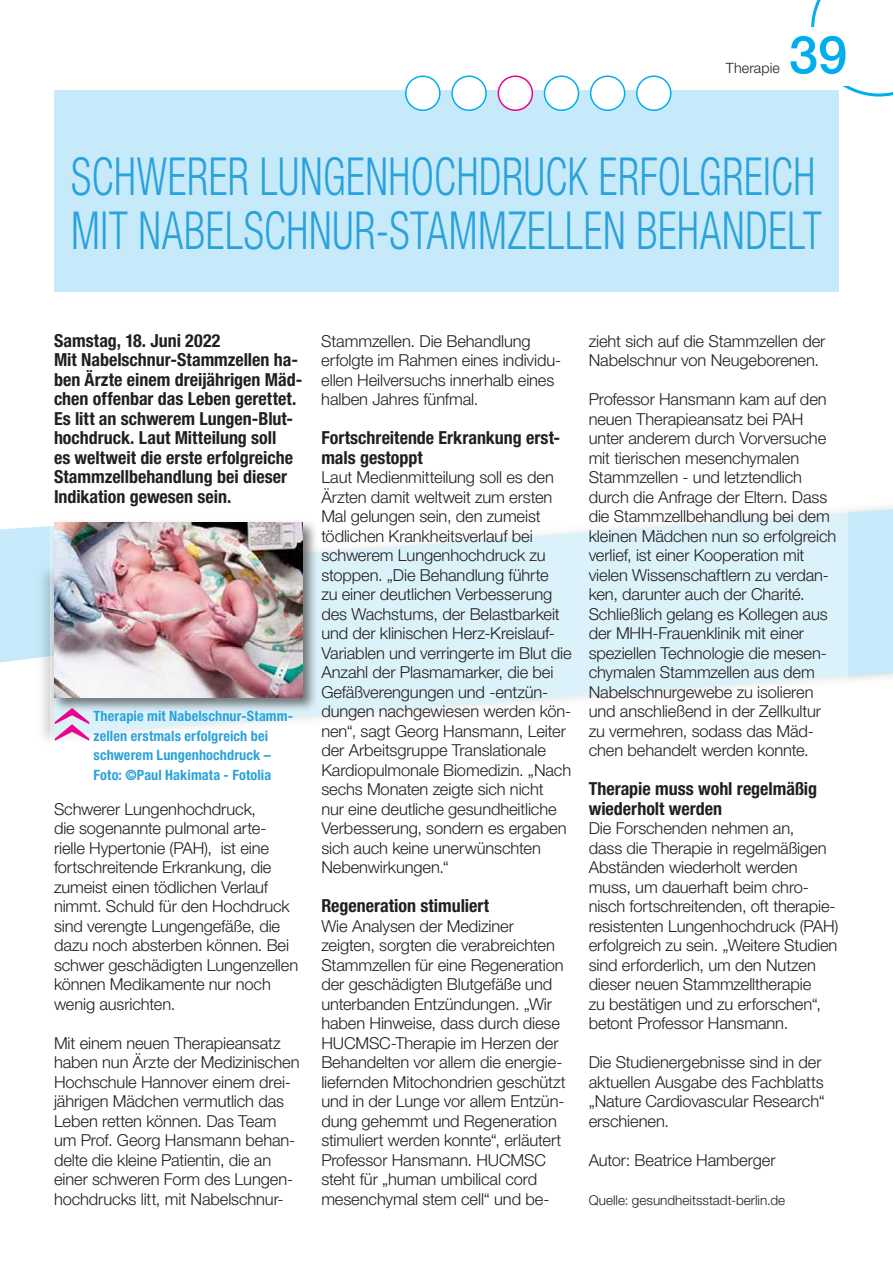
<style>
.page{position:relative;width:893px;height:1263px;background:#fff}
.page>*{position:absolute;margin:0;border:0;box-sizing:border-box;transform-origin:0 0}
.t1{font:75px "Times New Roman";color:#ed028c}
.t2{font:300 condensed 52.5px/54px "Helvetica Neue LT Pro";letter-spacing:.015em;color:#2aa2db;scale:.8 1}
.t3{font:500 52.5px "Helvetica Neue LT Pro";color:#00aeef}
.t4{font:700 condensed 18px/19.5px "Helvetica Neue LT Pro";color:#231f20}
.t5{font:300 16.5px/19.5px "Helvetica Neue LT Pro";letter-spacing:-.005em;color:#231f20}
.t6{font:700 condensed 14.25px/19.5px "Helvetica Neue LT Pro";letter-spacing:.01em;color:#2aa2db}
.t7{font:300 14.25px "Helvetica Neue LT Pro";letter-spacing:.01em;color:#231f20}
.t8{font:300 13.5px "Helvetica Neue LT Pro";color:#231f20}
</style>
<div class="page">
<div style="left:0;top:527px;width:37px;height:135px;background:#c6eafa"></div>
<div style="left:848px;top:509px;width:45px;height:171px;background:#c6eafa"></div>
<svg style="left:50px;top:512px;width:798px;height:226px;fill:#dcf2fb"></svg>
<div style="left:54px;top:90px;width:785px;height:202px;background:#c6eafa"></div>
<div style="left:406px;top:76px;width:34px;height:34px;background:#fff;border-radius:50%"></div>
<div style="left:405px;top:75px;width:36px;height:36px;border:2px solid #00aeef;border-radius:50%"></div>
<div style="left:452px;top:76px;width:34px;height:34px;background:#fff;border-radius:50%"></div>
<div style="left:451px;top:75px;width:36px;height:36px;border:2px solid #00aeef;border-radius:50%"></div>
<div style="left:498px;top:76px;width:34px;height:34px;background:#fff;border-radius:50%"></div>
<div style="left:498px;top:75px;width:35px;height:36px;border:2px solid #ed028c;border-radius:50%"></div>
<div style="left:544px;top:76px;width:34px;height:34px;background:#fff;border-radius:50%"></div>
<div style="left:544px;top:75px;width:35px;height:36px;border:2px solid #00aeef;border-radius:50%"></div>
<div style="left:591px;top:76px;width:34px;height:34px;background:#fff;border-radius:50%"></div>
<div style="left:590px;top:75px;width:35px;height:36px;border:2px solid #00aeef;border-radius:50%"></div>
<div style="left:637px;top:76px;width:34px;height:34px;background:#fff;border-radius:50%"></div>
<div style="left:636px;top:75px;width:36px;height:36px;border:2px solid #00aeef;border-radius:50%"></div>
<div style="left:51px;top:519px;width:267px;height:194px;background:#231f20;opacity:.6"></div>
<img style="left:54px;top:522px;width:249px;height:176px">
<svg style="left:811px;top:0;width:82px;height:97px"></svg>
<div style="left:793px;top:27px;width:74px;height:59px;background:#fff"></div>
<p class="t7" style="left:726px;top:59px;width:56px">Therapie</p>
<h2 class="t3" style="left:789px;top:23px;width:60px">39</h2>
<h2 class="t2" style="left:71px;top:149px;width:940px">SCHWERER LUNGENHOCHDRUCK ERFOLGREICH<br>MIT NABELSCHNUR-STAMMZELLEN BEHANDELT</h2>
<p class="t4" style="left:54px;top:330px;width:250px">Samstag, 18. Juni 2022<br>Mit Nabelschnur-Stammzellen ha&shy;ben Ärzte einem dreijährigen Mäd&shy;chen offenbar das Leben gerettet.<br>Es litt an schwerem Lungen-Blut&shy;hochdruck. Laut Mitteilung soll<br>es weltweit die erste erfolgreiche<br>Stammzellbehandlung bei dieser<br>Indikation gewesen sein.</p>
<h1 class="t1" style="left:11px;top:743px;width:39px;rotate:-90deg">»</h1>
<p class="t6" style="left:94px;top:706px;width:201px">Therapie mit Nabelschnur-Stamm&shy;zellen erstmals erfolgreich bei schwerem Lungenhochdruck –<br>Foto: ©Paul Hakimata - Fotolia</p>
<p class="t5" style="left:54px;top:799px;width:246px">Schwerer Lungenhochdruck,<br>die sogenannte pulmonal arte&shy;rielle Hypertonie (PAH), ist eine fortschreitende Erkrankung, die zumeist einen tödlichen Verlauf nimmt. Schuld für den Hochdruck sind verengte Lungengefäße, die dazu noch absterben können. Bei schwer geschädigten Lungenzellen können Medikamente nur noch wenig ausrichten.</p>
<p class="t5" style="left:54px;top:1033px;width:247px">Mit einem neuen Therapieansatz haben nun Ärzte der Medizinischen<br>Hochschule Hannover einem drei&shy;jährigen Mädchen vermutlich das<br>Leben retten können. Das Team um Prof. Georg Hansmann behan&shy;delte die kleine Patientin, die an einer schweren Form des Lungen&shy;hochdrucks litt, mit Nabelschnur-</p>
<p class="t5" style="left:321px;top:331px;width:241px">Stammzellen. Die Behandlung erfolgte im Rahmen eines individu&shy;ellen Heilversuchs innerhalb eines halben Jahres fünfmal.</p>
<p class="t4" style="left:321px;top:428px;width:240px">Fortschreitende Erkrankung erst&shy;mals gestoppt</p>
<p class="t5" style="left:321px;top:467px;width:252px">Laut Medienmitteilung soll es den Ärzten damit weltweit zum ersten Mal gelungen sein, den zumeist tödlichen Krankheitsverlauf bei schwerem Lungenhochdruck zu stoppen. „Die Behandlung führte<br>zu einer deutlichen Verbesserung des Wachstums, der Belastbarkeit und der klinischen Herz-Kreislauf-Variablen und verringerte im Blut die Anzahl der Plasmamarker, die bei Gefäßverengungen und -entzün&shy;dungen nachgewiesen werden kön&shy;nen“, sagt Georg Hansmann, Leiter der Arbeitsgruppe Translationale Kardiopulmonale Biomedizin. „Nach sechs Monaten zeigte sich nicht<br>nur eine deutliche gesundheitliche Verbesserung, sondern es ergaben sich auch keine unerwünschten Nebenwirkungen.“</p>
<p class="t4" style="left:321px;top:896px;width:169px">Regeneration stimuliert</p>
<p class="t5" style="left:321px;top:916px;width:246px">Wie Analysen der Mediziner zeigten, sorgten die verabreichten Stammzellen für eine Regeneration der geschädigten Blutgefäße und unterbanden Entzündungen. „Wir haben Hinweise, dass durch diese HUCMSC-Therapie im Herzen der Behandelten vor allem die energie&shy;liefernden Mitochondrien geschützt und in der Lunge vor allem Entzün&shy;dung gehemmt und Regeneration stimuliert werden konnte“, erläutert Professor Hansmann. HUCMSC steht für „human umbilical cord mesenchymal stem cell“ und be-</p>
<p class="t5" style="left:589px;top:331px;width:238px">zieht sich auf die Stammzellen der<br>Nabelschnur von Neugeborenen.</p>
<p class="t5" style="left:589px;top:389px;width:249px">Professor Hansmann kam auf den neuen Therapieansatz bei PAH unter anderem durch Vorversuche mit tierischen mesenchymalen<br>Stammzellen - und letztendlich durch die Anfrage der Eltern. Dass die Stammzellbehandlung bei dem kleinen Mädchen nun so erfolgreich verlief, ist einer Kooperation mit vielen Wissenschaftlern zu verdan&shy;ken, darunter auch der Charité.<br>Schließlich gelang es Kollegen aus der MHH-Frauenklinik mit einer speziellen Technologie die mesen&shy;chymalen Stammzellen aus dem<br>Nabelschnurgewebe zu isolieren und anschließend in der Zellkultur zu vermehren, sodass das Mäd&shy;chen behandelt werden konnte.</p>
<p class="t4" style="left:589px;top:779px;width:230px">Therapie muss wohl regelmäßig wiederholt werden</p>
<p class="t5" style="left:589px;top:818px;width:251px">Die Forschenden nehmen an,<br>dass die Therapie in regelmäßigen Abständen wiederholt werden muss, um dauerhaft beim chro&shy;nisch fortschreitenden, oft therapie&shy;resistenten Lungenhochdruck (PAH) erfolgreich zu sein. „Weitere Studien sind erforderlich, um den Nutzen dieser neuen Stammzelltherapie<br>zu bestätigen und zu erforschen“, betont Professor Hansmann.</p>
<p class="t5" style="left:589px;top:1052px;width:238px">Die Studienergebnisse sind in der aktuellen Ausgabe des Fachblatts „Nature Cardiovascular Research“ erschienen.</p>
<p class="t5" style="left:589px;top:1150px;width:188px">Autor: Beatrice Hamberger</p>
<p class="t8" style="left:589px;top:1191px;width:198px">Quelle: gesundheitsstadt-berlin.de</p>
</div>
